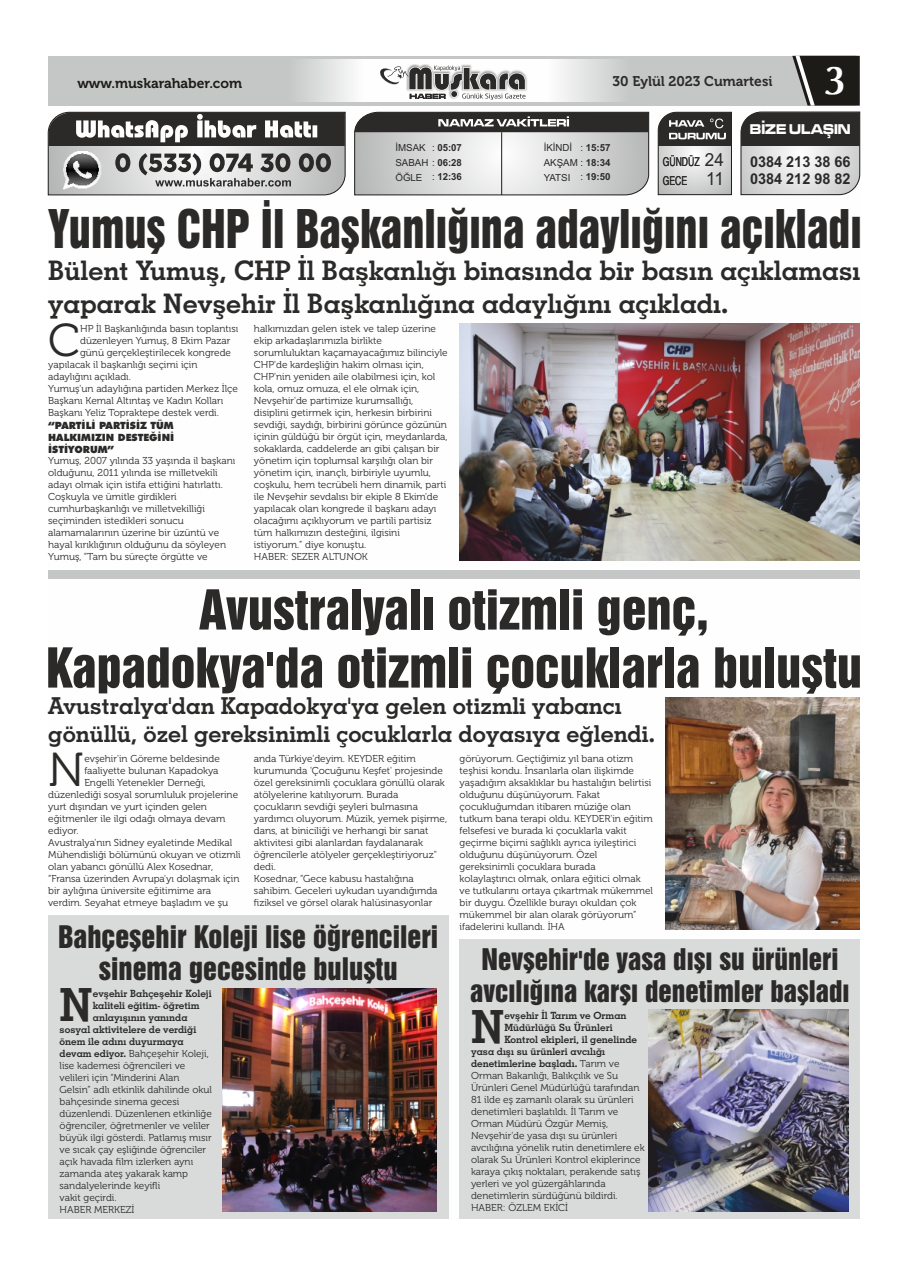
<style>
.page{position:relative;width:908px;height:1276px;background:#fff}
.page>*{position:absolute;margin:0;border:0;box-sizing:border-box;transform-origin:0 0}
.t1{font:50.3px/58px "Swiss 921 BT";color:#2b2a29;text-align:center}
.t2{font:48.6px "Swiss 921 BT";color:#2b2a29;scale:.91 1}
.t3{font:47.5px "Museo 300";color:#2b2a29}
.t4{font:45.9px "Museo 300";color:#2b2a29}
.t5{font:45.8px "Geometric Slabserif 703 Bold BT";color:#2b2a29}
.t6{font:700 40.7px "Optima";color:#fefefe}
.t7{font:28.4px/32.7px "Swiss 921 BT";color:#2b2a29;text-align:center}
.t8{font:27.2px/31.4px "Swiss 921 BT";color:#2b2a29;text-align:center}
.t9{font:26.9px/32.3px "Geometric Slabserif 703 Bold BT";color:#2b2a29}
.t10{font:23.3px/27.9px "Geometric Slabserif 703 Bold BT";color:#2b2a29}
.t11{font:700 15px/17.1px "Arial Narrow";color:#2b2a29;scale:1.17 1}
.t12{font:14.7px "Microgramma D Bold Exte";color:#fefefe;scale:.85 1}
.t13{font:14px "Museo 700";color:#1c1b17}
.t14{font:14px "Museo 700";color:#2b2a29}
.t15{font:condensed 12.3px "Helvetica";color:#2b2a29;scale:.86 1}
.t16{font:10px/12px "Museo 300";color:#2b2a29}
.t17{font:10px "Geometric Slabserif 703 Bold BT";color:#2b2a29}
.t18{font:900 10px/12px "Futura BT";color:#2b2a29;text-align:justify}
.t19{font:9.7px/14.8px "Arial";color:#2b2a29}
.t20{font:700 9.7px "Arial";color:#2b2a29}
.s1{font-weight:700}
.s2{font-weight:400}
.s3{font-family:"Arial";font-stretch:normal;font-size:18px}
.s4{font-family:"Geometric Slabserif 703 Bold BT"}
.s5{font-family:"Museo 300"}
</style>
<div class="page">
<svg style="left:47px;top:111px;width:299px;height:85px;background:#90908f"></svg>
<svg style="left:354px;top:111px;width:295px;height:85px;background:#b1b1b1"></svg>
<svg style="left:657px;top:111px;width:75px;height:85px;background:#9e9e9d"></svg>
<div style="left:48px;top:56px;width:811px;height:50px;background:#c5c6c6"></div>
<img style="left:303px;top:60px;width:312px;height:41px">
<svg style="left:740px;top:56px;width:120px;height:140px"></svg>
<img style="left:406px;top:64px;width:121px;height:36px">
<svg style="left:378px;top:66px;width:148px;height:36px;background:#aeadad"></svg>
<img style="left:459px;top:323px;width:400px;height:237px">
<div style="left:48px;top:570px;width:811px;height:9px;background:#c5c6c6"></div>
<img style="left:665px;top:697px;width:194px;height:232px">
<div style="left:48px;top:915px;width:400px;height:303px;background:#d9dada"></div>
<div style="left:459px;top:939px;width:400px;height:279px;background:#d9dada"></div>
<img style="left:648px;top:1010px;width:200px;height:201px">
<img style="left:222px;top:989px;width:215px;height:222px">
<h3 class="t13" style="left:77px;top:78px;width:166px">www.muskarahaber.com</h3>
<h3 class="t14" style="left:612px;top:75px;width:161px">30 Eylül 2023 Cumartesi</h3>
<h3 class="t6" style="left:822px;top:62px;width:26px">3</h3>
<p class="t19" style="left:395px;top:141px;width:68px">İMSAK<br>SABAH : <span class="s1">06:28</span></p>
<p class="t19" style="left:543px;top:141px;width:68px">İKİNDİ<br>AKŞAM : <span class="s1">18:34</span></p>
<p class="t20" style="left:432px;top:144px;width:31px"><span class="s2">:</span> 05:07</p>
<p class="t20" style="left:580px;top:144px;width:32px"><span class="s2">:</span> 15:57</p>
<p class="t19" style="left:395px;top:171px;width:68px">ÖĞLE : <span class="s1">12:36</span></p>
<p class="t19" style="left:543px;top:171px;width:68px">YATSI : <span class="s1">19:50</span></p>
<h3 class="t12" style="left:749px;top:122px;width:120px">BİZE ULAŞIN</h3>
<p class="t15" style="left:662px;top:157px;width:73px">GÜNDÜZ <span class="s3">24</span></p>
<h3 class="t11" style="left:749px;top:155px;width:87px">0384 213 38 66<br>0384 212 98 82</h3>
<p class="t15" style="left:662px;top:176px;width:73px">GECE <span class="s3">11</span></p>
<h2 class="t2" style="left:49px;top:211px;width:894px">Yumuş CHP İl Başkanlığına adaylığını açıkladı</h2>
<h3 class="t9" style="left:48px;top:257px;width:813px">Bülent Yumuş, CHP İl Başkanlığı binasında bir basın açıklaması yaparak Nevşehir İl Başkanlığına adaylığını açıkladı.</h3>
<h3 class="t4" style="left:48px;top:322px;width:33px">C</h3>
<p class="t16" style="left:80px;top:324px;width:160px">HP İl Başkanlığında basın toplantısı</p>
<p class="t16" style="left:80px;top:336px;width:151px">düzenleyen Yumuş, 8 Ekim Pazar</p>
<p class="t16" style="left:80px;top:348px;width:152px">günü gerçekleştirilecek kongrede</p>
<p class="t16" style="left:48px;top:360px;width:151px">yapılacak il başkanlığı seçimi için</p>
<p class="t16" style="left:48px;top:372px;width:84px">adaylığını açıkladı.</p>
<p class="t16" style="left:48px;top:384px;width:191px">Yumuş'un adaylığına partiden Merkez İlçe</p>
<p class="t16" style="left:48px;top:396px;width:176px">Başkanı Kemal Altıntaş ve Kadın Kolları</p>
<p class="t16" style="left:48px;top:408px;width:172px">Başkanı Yeliz Topraktepe destek verdi.</p>
<p class="t18" style="left:48px;top:420px;width:127px">“PARTİLİ PARTİSİZ TÜM HALKIMIZIN DESTEĞİNİ İSTİYORUM”</p>
<p class="t16" style="left:48px;top:456px;width:188px">Yumuş, 2007 yılında 33 yaşında il başkanı olduğunu, 2011 yılında ise milletvekili adayı olmak için istifa ettiğini hatırlattı.<br>Coşkuyla ve ümitle girdikleri cumhurbaşkanlığı ve milletvekilliği seçiminden istedikleri sonucu alamamalarının üzerine bir üzüntü ve hayal kırıklığının olduğunu da söyleyen Yumuş, “Tam bu süreçte örgütte ve</p>
<p class="t16" style="left:254px;top:324px;width:195px">halkımızdan gelen istek ve talep üzerine ekip arkadaşlarımızla birlikte sorumluluktan kaçamayacağımız bilinciyle CHP'de kardeşliğin hakim olması için, CHP'nin yeniden aile olabilmesi için, kol kola, omuz omuza, el ele olmak için, Nevşehir'de partimize kurumsallığı, disiplini getirmek için, herkesin birbirini sevdiği, saydığı, birbirini görünce gözünün içinin güldüğü bir örgüt için, meydanlarda, sokaklarda, caddelerde arı gibi çalışan bir yönetim için toplumsal karşılığı olan bir yönetim için, inançlı, birbiriyle uyumlu, coşkulu, hem tecrübeli hem dinamik, parti ile Nevşehir sevdalısı bir ekiple 8 Ekim'de yapılacak olan kongrede il başkanı adayı olacağımı açıklıyorum ve partili partisiz tüm halkımızın desteğini, ilgisini istiyorum.” diye konuştu.<br>HABER: SEZER ALTUNOK</p>
<h1 class="t1" style="left:46px;top:587px;width:817px">Avustralyalı otizmli genç,<br>Kapadokya'da otizmli çocuklarla buluştu</h1>
<h3 class="t10" style="left:48px;top:694px;width:608px">Avustralya'dan Kapadokya'ya gelen otizmli yabancı gönüllü, özel gereksinimli çocuklarla doyasıya eğlendi.</h3>
<h3 class="t3" style="left:48px;top:750px;width:38px">N</h3>
<p class="t16" style="left:84px;top:753px;width:137px">evşehir'in Göreme beldesinde</p>
<p class="t16" style="left:254px;top:753px;width:195px">anda Türkiye'deyim. KEYDER eğitim kurumunda 'Çocuğunu Keşfet' projesinde özel gereksinimli çocuklara gönüllü olarak atölyelerine katılıyorum. Burada çocukların sevdiği şeyleri bulmasına yardımcı oluyorum. Müzik, yemek pişirme, dans, at biniciliği ve herhangi bir sanat aktivitesi gibi alanlardan faydalanarak öğrencilerle atölyeler gerçekleştiriyoruz" dedi.<br>Kosednar, “Gece kabusu hastalığına sahibim. Geceleri uykudan uyandığımda fiziksel ve görsel olarak halüsinasyonlar</p>
<p class="t16" style="left:459px;top:753px;width:195px">görüyorum. Geçtiğimiz yıl bana otizm teşhisi kondu. İnsanlarla olan ilişkimde yaşadığım aksaklıklar bu hastalığın belirtisi olduğunu düşünüyorum. Fakat çocukluğumdan itibaren müziğe olan tutkum bana terapi oldu. KEYDER'in eğitim felsefesi ve burada ki çocuklarla vakit geçirme biçimi sağlıklı ayrıca iyileştirici olduğunu düşünüyorum. Özel gereksinimli çocuklara burada kolaylaştırıcı olmak, onlara eğitici olmak ve tutkularını ortaya çıkartmak mükemmel bir duygu. Özellikle burayı okuldan çok mükemmel bir alan olarak görüyorum” ifadelerini kullandı. İHA</p>
<p class="t16" style="left:84px;top:765px;width:136px">faaliyette bulunan Kapadokya</p>
<p class="t16" style="left:84px;top:777px;width:123px">Engelli Yetenekler Derneği,</p>
<p class="t16" style="left:48px;top:789px;width:191px">düzenlediği sosyal sorumluluk projelerine</p>
<p class="t16" style="left:48px;top:801px;width:160px">yurt dışından ve yurt içinden gelen</p>
<p class="t16" style="left:48px;top:813px;width:179px">eğitmenler ile ilgi odağı olmaya devam</p>
<p class="t16" style="left:48px;top:825px;width:32px">ediyor.</p>
<p class="t16" style="left:48px;top:837px;width:185px">Avustralya'nın Sidney eyaletinde Medikal</p>
<p class="t16" style="left:48px;top:849px;width:194px">Mühendisliği bölümünü okuyan ve otizmli</p>
<p class="t16" style="left:48px;top:861px;width:166px">olan yabancı gönüllü Alex Kosednar,</p>
<p class="t16" style="left:48px;top:873px;width:193px">“Fransa üzerinden Avrupa'yı dolaşmak için</p>
<p class="t16" style="left:48px;top:885px;width:164px">bir aylığına üniversite eğitimime ara</p>
<p class="t16" style="left:48px;top:897px;width:181px">verdim. Seyahat etmeye başladım ve şu</p>
<h3 class="t7" style="left:58px;top:924px;width:381px">Bahçeşehir Koleji lise öğrencileri sinema gecesinde buluştu</h3>
<h3 class="t5" style="left:60px;top:986px;width:35px">N</h3>
<p class="t17" style="left:93px;top:989px;width:120px">evşehir Bahçeşehir Koleji</p>
<h3 class="t8" style="left:470px;top:947px;width:381px">Nevşehir'de yasa dışı su ürünleri avcılığına karşı denetimler başladı</h3>
<p class="t17" style="left:504px;top:1012px;width:124px">evşehir İl Tarım ve Orman</p>
<p class="t17" style="left:93px;top:1001px;width:108px">kaliteli eğitim- öğretim</p>
<p class="t17" style="left:93px;top:1013px;width:96px">anlayışının yanında</p>
<p class="t17" style="left:60px;top:1025px;width:138px">sosyal aktivitelere de verdiği</p>
<p class="t17" style="left:60px;top:1037px;width:126px">önem ile adını duyurmaya</p>
<p class="t16" style="left:60px;top:1048px;width:154px"><span class="s4">devam ediyor.</span> Bahçeşehir Koleji, lise kademesi öğrencileri ve velileri için “Minderini Alan<br>Gelsin” adlı etkinlik dahilinde okul bahçesinde sinema gecesi düzenlendi. Düzenlenen etkinliğe öğrenciler, öğretmenler ve veliler büyük ilgi gösterdi. Patlamış mısır ve sıcak çay eşliğinde öğrenciler açık havada film izlerken aynı zamanda ateş yakarak kamp sandalyelerinde keyifli<br>vakit geçirdi.<br>HABER MERKEZİ</p>
<h3 class="t5" style="left:471px;top:1008px;width:35px">N</h3>
<p class="t17" style="left:504px;top:1024px;width:110px">Müdürlüğü Su Ürünleri</p>
<p class="t17" style="left:504px;top:1036px;width:134px">Kontrol ekipleri, il genelinde</p>
<p class="t17" style="left:471px;top:1048px;width:135px">yasa dışı su ürünleri avcılığı</p>
<p class="t17" style="left:471px;top:1060px;width:150px">denetimlerine başladı. <span class="s5">Tarım ve</span></p>
<p class="t16" style="left:471px;top:1071px;width:175px">Orman Bakanlığı, Balıkçılık ve Su Ürünleri Genel Müdürlüğü tarafından 81 ilde eş zamanlı olarak su ürünleri denetimleri başlatıldı. İl Tarım ve Orman Müdürü Özgür Memiş, Nevşehir'de yasa dışı su ürünleri avcılığına yönelik rutin denetimlere ek olarak Su Ürünleri Kontrol ekiplerince karaya çıkış noktaları, perakende satış yerleri ve yol güzergâhlarında denetimlerin sürdüğünü bildirdi.<br>HABER: ÖZLEM EKİCİ</p>
</div>
